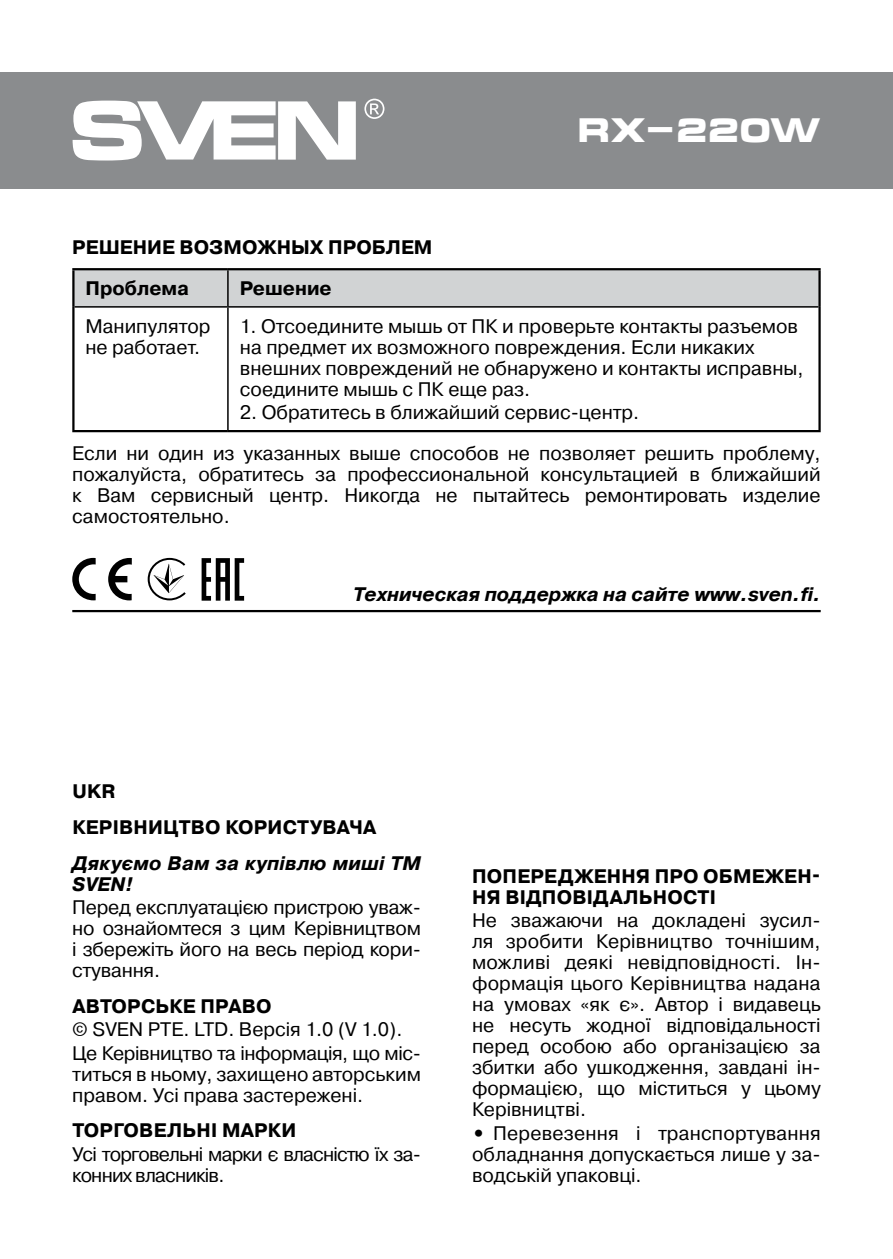
<style>
.page{position:relative;width:893px;height:1259px;background:#fff}
.page>*{position:absolute;margin:0;border:0;box-sizing:border-box;transform-origin:0 0}
.t1{font:700 33px "Micra";letter-spacing:-.05em;color:#fff}
.t2{font:19.5px/21px "Pragmatica";color:#000}
.t3{font:700 19.5px/41.4px "Pragmatica";letter-spacing:.01em;color:#000}
.t4{font:italic 700 19.5px/21px "Pragmatica";color:#000}
.t5{font:19.5px/23.7px "Pragmatica";letter-spacing:-.02em;color:#000}
.t6{font:19.5px/21px "Pragmatica";letter-spacing:-.04em;color:#000}
.s1{font-weight:700}
</style>
<div class="page">
<div style="left:0;top:72px;width:893px;height:117px;background:#8a8c8e"></div>
<svg style="left:73px;top:101px;width:283px;height:59px"></svg>
<svg style="left:364px;top:99px;width:20px;height:20px"></svg>
<div style="left:75px;top:270px;width:743px;height:36px;background:#d1d3d4"></div>
<hr style="left:72px;top:307px;width:3px;height:123px;background:#000">
<hr style="left:818px;top:307px;width:3px;height:123px;background:#000">
<hr style="left:72px;top:430px;width:156px;height:2px;background:#000">
<hr style="left:228px;top:430px;width:593px;height:2px;background:#000">
<hr style="left:72px;top:268px;width:156px;height:2px;background:#000">
<hr style="left:72px;top:270px;width:3px;height:37px;background:#000">
<hr style="left:228px;top:268px;width:593px;height:2px;background:#000">
<hr style="left:818px;top:270px;width:3px;height:37px;background:#000">
<hr style="left:227px;top:270px;width:2px;height:36px;background:#000">
<hr style="left:75px;top:306px;width:153px;height:2px;background:#000">
<hr style="left:228px;top:306px;width:590px;height:2px;background:#000">
<hr style="left:227px;top:308px;width:2px;height:122px;background:#000">
<svg style="left:202px;top:558px;width:42px;height:42px"></svg>
<svg style="left:108px;top:558px;width:24px;height:42px"></svg>
<svg style="left:72px;top:558px;width:24px;height:42px"></svg>
<svg style="left:148px;top:558px;width:38px;height:42px"></svg>
<hr style="left:72px;top:610px;width:749px;height:2px;background:#000">
<p class="t3" style="left:85px;top:226px;width:349px;text-indent:-13px">РЕШЕНИЕ ВОЗМОЖНЫХ ПРОБЛЕМ<br>Проблема</p>
<p class="t3" style="left:240px;top:268px;width:93px">Решение</p>
<h1 class="t1" style="left:577px;top:113px;width:245px">RX-220W</h1>
<p class="t2" style="left:85px;top:316px;width:127px">Манипулятор не работает.</p>
<p class="t2" style="left:240px;top:316px;width:565px">1. Отсоедините мышь от ПК и проверьте контакты разъемов на предмет их возможного повреждения. Если никаких внешних повреждений не обнаружено и контакты исправны, соедините мышь с ПК еще раз.</p>
<p class="t2" style="left:72px;top:392px;width:750px;line-height:40.8px;text-indent:168px">2. Обратитесь в ближайший сервис-центр.<br>Если ни один из указанных выше способов не позволяет решить проблему,</p>
<p class="t2" style="left:72px;top:464px;width:750px;text-align:justify">пожалуйста, обратитесь за профессиональной консультацией в ближайший к Вам сервисный центр. Никогда не пытайтесь ремонтировать изделие самостоятельно.</p>
<p class="t4" style="left:353px;top:584px;width:469px">Техническая поддержка на сайтe www.sven.fi.</p>
<p class="t3" style="left:72px;top:774px;width:305px;line-height:35.4px">UKR<br>КЕРІВНИЦТВО КОРИСТУВАЧА</p>
<p class="t4" style="left:72px;top:853px;width:350px">Дякуємо Вам за купівлю миші TM<br>SVEN!</p>
<p class="t2" style="left:72px;top:897px;width:350px;text-align:justify">Перед експлуатацією пристрою уваж&shy;но ознайомтеся з цим Керівництвом і збережіть його на весь період кори&shy;стування.</p>
<p class="t3" style="left:72px;top:985px;width:201px">АВТОРСЬКЕ ПРАВО</p>
<p class="t5" style="left:72px;top:1018px;width:350px">© SVEN PTE. LTD. Версія 1.0 (V 1.0).<br>Це Керівництво та інформація, що міс-</p>
<p class="t2" style="left:72px;top:1064px;width:350px">титься в ньому, захищено авторським правом. Усі права застережені.</p>
<p class="t3" style="left:72px;top:1110px;width:225px">ТОРГОВЕЛЬНІ МАРКИ</p>
<p class="t6" style="left:72px;top:1144px;width:350px">Усі торговельні марки є власністю їх за&shy;конних власників.</p>
<p class="t3" style="left:472px;top:865px;width:350px;line-height:21px">ПОПЕРЕДЖЕННЯ ПРО ОБМЕЖЕН−<br>НЯ ВІДПОВІДАЛЬНОСТІ</p>
<p class="t2" style="left:472px;top:910px;width:350px;text-align:justify">Не зважаючи на докладені зусил&shy;ля зробити Керівництво точнішим, можливі деякі невідповідності. Ін&shy;формація цього Керівництва надана на умовах «як є». Автор і видавець не несуть жодної відповідальності перед особою або організацією за збитки або ушкодження, завдані ін&shy;формацією, що міститься у цьому Керівництві.</p>
<p class="t2" style="left:472px;top:1123px;width:350px;text-align:justify"><span class="s1">•</span> Перевезення і транспортування обладнання допускається лише у за&shy;водській упаковці.</p>
</div>
